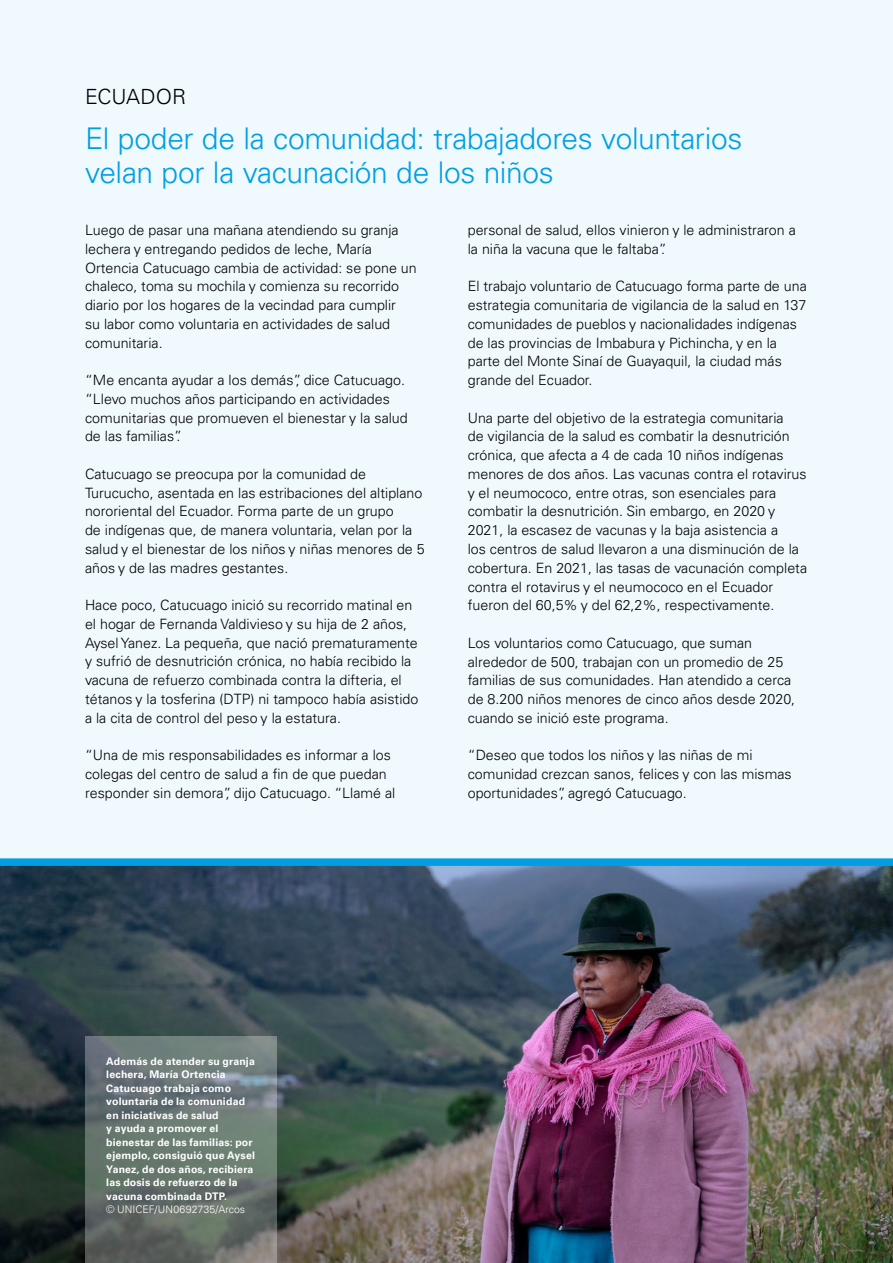
<style>
.page{position:relative;width:893px;height:1263px;background:#f0f9fe}
.page>*{position:absolute;margin:0;border:0;box-sizing:border-box;transform-origin:0 0}
.t1{font:300 30px/34.5px "Univers LT Pro 45";letter-spacing:-.01em;color:#009fe3}
.t2{font:300 21px "Univers LT Pro 45";letter-spacing:-.005em;color:#000}
.t3{font:300 14.25px/18.8px "Univers LT Pro 45";color:#000}
.t4{font:700 10.5px/13.5px "Univers LT Pro 65";letter-spacing:.015em;color:#fff}
.t5{font:300 10.5px "Univers LT Pro 45";letter-spacing:.01em;color:#fff}
</style>
<div class="page">
<img style="left:771px;top:866px;width:122px;height:397px">
<div style="left:0;top:858px;width:893px;height:8px;background:#009fe3"></div>
<img style="left:0;top:865px;width:771px;height:398px">
<svg style="left:85px;top:1036px;width:191px;height:227px;background:#68746f"></svg>
<h2 class="t2" style="left:85px;top:83px;width:103px">ECUADOR</h2>
<h1 class="t1" style="left:85px;top:120px;width:659px">El poder de la comunidad: trabajadores voluntarios velan por la vacunación de los niños</h1>
<p class="t3" style="left:85px;top:220px;width:333px">Luego de pasar una mañana atendiendo su granja lechera y entregando pedidos de leche, María Ortencia Catucuago cambia de actividad: se pone un chaleco, toma su mochila y comienza su recorrido diario por los hogares de la vecindad para cumplir<br>su labor como voluntaria en actividades de salud comunitaria.</p>
<p class="t3" style="left:85px;top:370px;width:324px">“Me encanta ayudar a los demás”, dice Catucuago. “Llevo muchos años participando en actividades comunitarias que promueven el bienestar y la salud de las familias”.</p>
<p class="t3" style="left:85px;top:464px;width:341px">Catucuago se preocupa por la comunidad de Turucucho, asentada en las estribaciones del altiplano nororiental del Ecuador. Forma parte de un grupo<br>de indígenas que, de manera voluntaria, velan por la salud y el bienestar de los niños y niñas menores de 5 años y de las madres gestantes.</p>
<p class="t3" style="left:85px;top:595px;width:335px">Hace poco, Catucuago inició su recorrido matinal en el hogar de Fernanda Valdivieso y su hija de 2 años, Aysel Yanez. La pequeña, que nació prematuramente y sufrió de desnutrición crónica, no había recibido la vacuna de refuerzo combinada contra la difteria, el tétanos y la tosferina (DTP) ni tampoco había asistido a la cita de control del peso y la estatura.</p>
<p class="t3" style="left:85px;top:745px;width:312px">“Una de mis responsabilidades es informar a los colegas del centro de salud a fin de que puedan responder sin demora”, dijo Catucuago. “Llamé al</p>
<p class="t3" style="left:468px;top:220px;width:330px">personal de salud, ellos vinieron y le administraron a la niña la vacuna que le faltaba”.</p>
<p class="t3" style="left:468px;top:277px;width:341px">El trabajo voluntario de Catucuago forma parte de una estrategia comunitaria de vigilancia de la salud en 137 comunidades de pueblos y nacionalidades indígenas de las provincias de Imbabura y Pichincha, y en la parte del Monte Sinaí de Guayaquil, la ciudad más grande del Ecuador.</p>
<p class="t3" style="left:468px;top:408px;width:341px">Una parte del objetivo de la estrategia comunitaria<br>de vigilancia de la salud es combatir la desnutrición crónica, que afecta a 4 de cada 10 niños indígenas menores de dos años. Las vacunas contra el rotavirus y el neumococo, entre otras, son esenciales para combatir la desnutrición. Sin embargo, en 2020 y 2021, la escasez de vacunas y la baja asistencia a<br>los centros de salud llevaron a una disminución de la cobertura. En 2021, las tasas de vacunación completa contra el rotavirus y el neumococo en el Ecuador fueron del 60,5% y del 62,2%, respectivamente.</p>
<p class="t3" style="left:468px;top:633px;width:329px">Los voluntarios como Catucuago, que suman alrededor de 500, trabajan con un promedio de 25 familias de sus comunidades. Han atendido a cerca de 8.200 niños menores de cinco años desde 2020, cuando se inició este programa.</p>
<p class="t3" style="left:468px;top:745px;width:325px">“Deseo que todos los niños y las niñas de mi comunidad crezcan sanos, felices y con las mismas oportunidades”, agregó Catucuago.</p>
<p class="t4" style="left:106px;top:1054px;width:150px">Además de atender su granja lechera, María Ortencia<br>Catucuago trabaja como voluntaria de la comunidad en iniciativas de salud<br>y ayuda a promover el bienestar de las familias: por ejemplo, consiguió que Aysel<br>Yanez, de dos años, recibiera las dosis de refuerzo de la vacuna combinada DTP.</p>
<p class="t5" style="left:106px;top:1203px;width:140px">© UNICEF/UN0692735/Arcos</p>
</div>
